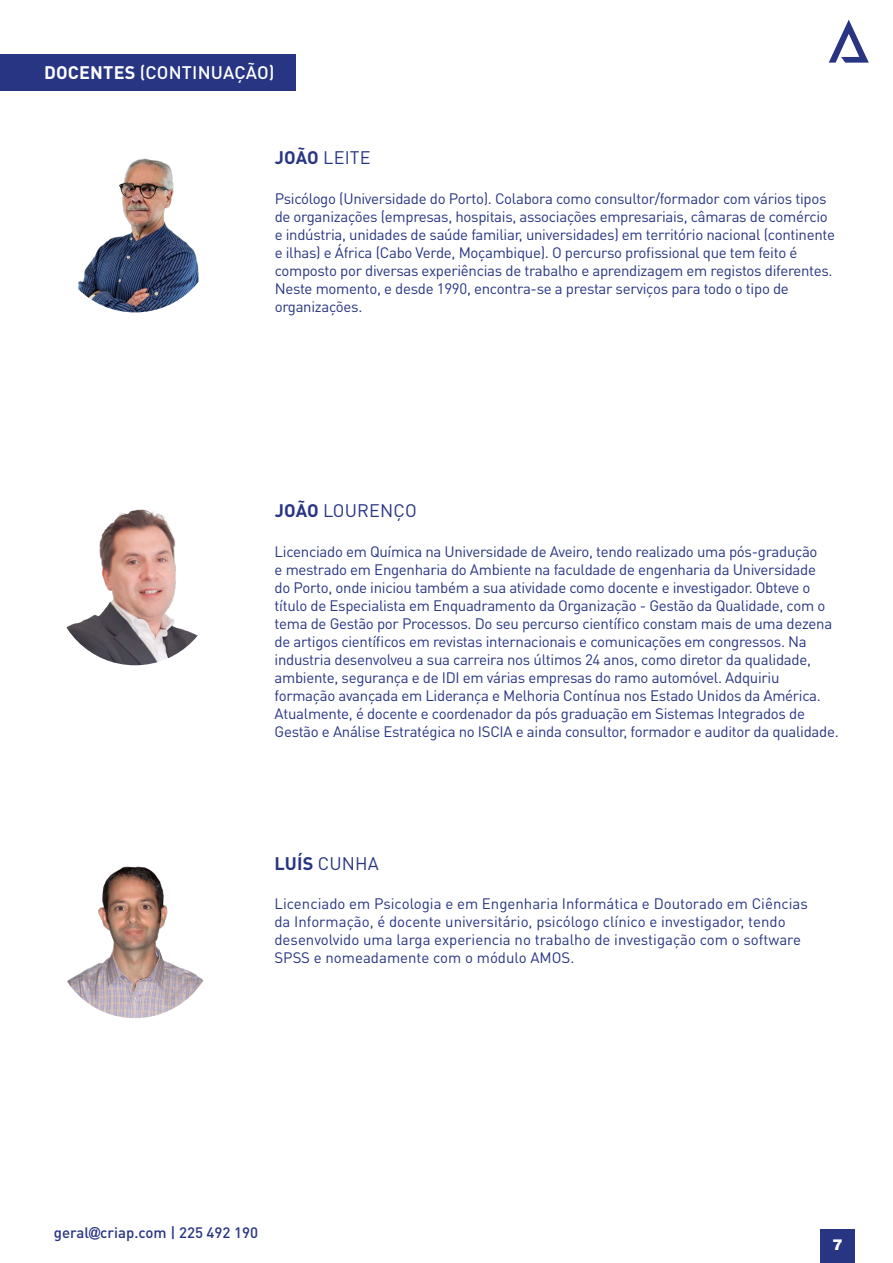
<style>
.page{position:relative;width:893px;height:1263px;background:#fff}
.page>*{position:absolute;margin:0;border:0;box-sizing:border-box;transform-origin:0 0}
.t1{font:18px "DIN Pro";letter-spacing:.01em;color:#283583}
.t2{font:500 18px "DIN Pro";letter-spacing:.01em;color:#fff}
.t3{font:15px/18px "DIN Pro";letter-spacing:-.02em;color:#283583}
.t4{font:15px/18px "DIN Pro";color:#283583}
.t5{font:500 15px "DIN Pro";color:#283583}
.t6{font:900 15px "Helvetica LT Std";color:#fff}
.s1{font-weight:700}
.s2{font-family:"Arial";font-weight:900}
</style>
<div class="page">
<div style="left:820px;top:1229px;width:35px;height:34px;background:#283583"></div>
<svg style="left:829px;top:20px;width:40px;height:43px"></svg>
<div style="left:0;top:54px;width:296px;height:37px;background:#283583"></div>
<img style="left:54px;top:503px;width:162px;height:162px;border-radius:81px">
<img style="left:54px;top:856px;width:162px;height:162px;border-radius:81px">
<img style="left:54px;top:150px;width:162px;height:162px;border-radius:81px">
<p class="t2" style="left:44px;top:60px;width:232px"><span class="s1">DOCENTES</span> (CONTINUAÇÃO)</p>
<p class="t1" style="left:275px;top:145px;width:97px"><span class="s1">JOÃO</span> LEITE</p>
<p class="t3" style="left:275px;top:189px;width:562px">Psicólogo (Universidade do Porto). Colabora como consultor/formador com vários tipos de organizações (empresas, hospitais, associações empresariais, câmaras de comércio e indústria, unidades de saúde familiar, universidades) em território nacional (continente e ilhas) e África (Cabo Verde, Moçambique). O percurso profissional que tem feito é composto por diversas experiências de trabalho e aprendizagem em registos diferentes.<br>Neste momento, e desde 1990, encontra-se a prestar serviços para todo o tipo de organizações.</p>
<p class="t1" style="left:275px;top:498px;width:144px"><span class="s1">JOÃO</span> LOURENÇO</p>
<p class="t3" style="left:275px;top:542px;width:566px">Licenciado em Química na Universidade de Aveiro, tendo realizado uma pós-gradução<br>e mestrado em Engenharia do Ambiente na faculdade de engenharia da Universidade<br>do Porto, onde iniciou também a sua atividade como docente e investigador. Obteve o título de Especialista em Enquadramento da Organização - Gestão da Qualidade, com o tema de Gestão por Processos. Do seu percurso científico constam mais de uma dezena de artigos científicos em revistas internacionais e comunicações em congressos. Na industria desenvolveu a sua carreira nos últimos 24 anos, como diretor da qualidade, ambiente, segurança e de IDI em várias empresas do ramo automóvel. Adquiriu formação avançada em Liderança e Melhoria Contínua nos Estado Unidos da América.<br>Atualmente, é docente e coordenador da pós graduação em Sistemas Integrados de Gestão e Análise Estratégica no ISCIA e ainda consultor, formador e auditor da qualidade.</p>
<p class="t1" style="left:275px;top:851px;width:106px"><span class="s1">LUÍS</span> CUNHA</p>
<p class="t4" style="left:274px;top:894px;width:535px">Licenciado em Psicologia e em Engenharia Informática e Doutorado em Ciências da Informação, é docente universitário, psicólogo clínico e investigador, tendo desenvolvido uma larga experiencia no trabalho de investigação com o software SPSS e nomeadamente com o módulo AMOS.</p>
<p class="t5" style="left:54px;top:1222px;width:206px">geral<span class="s2">@</span>criap.com | 225 492 190</p>
<p class="t6" style="left:832px;top:1235px;width:12px">7</p>
</div>
